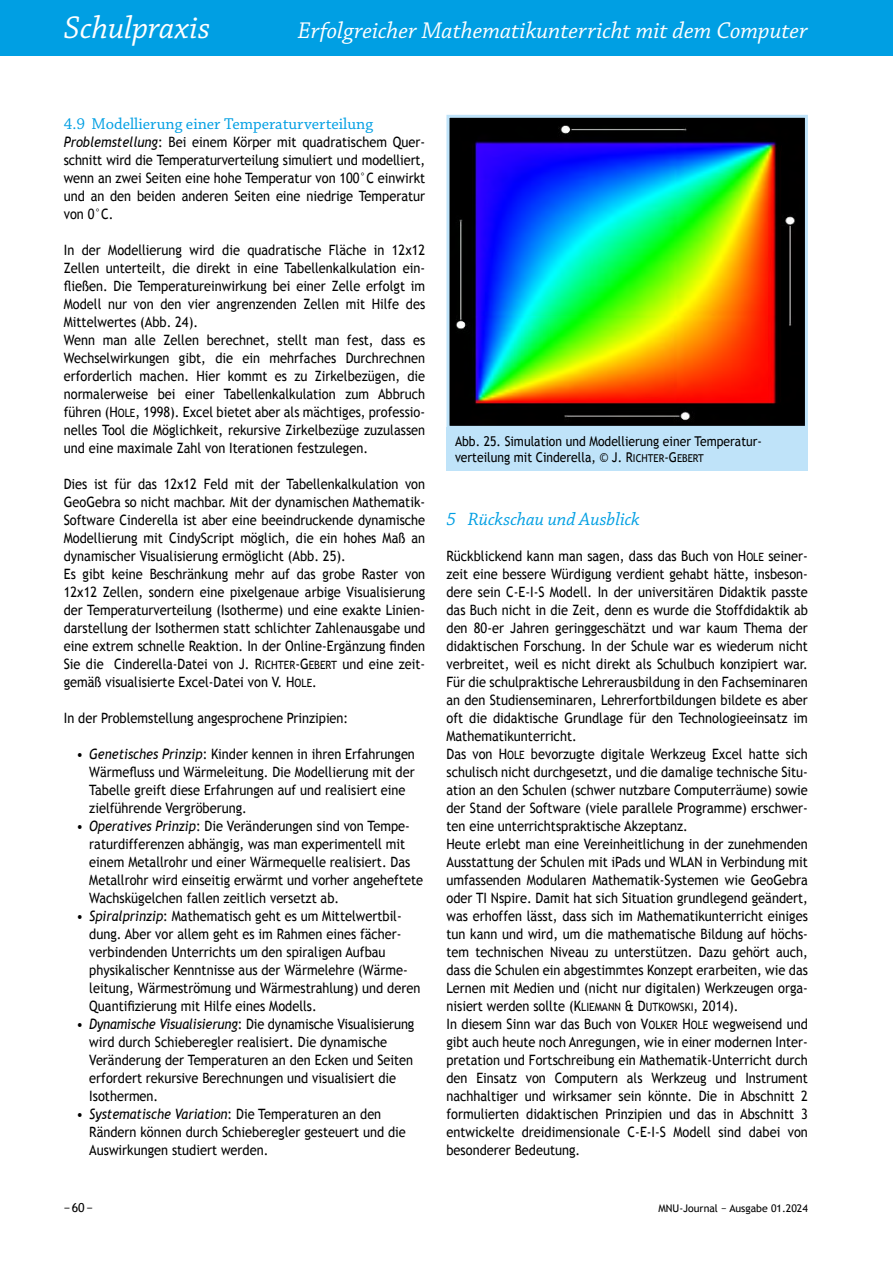
<style>
.page{position:relative;width:893px;height:1263px;background:#fff}
.page>*{position:absolute;margin:0;border:0;box-sizing:border-box;transform-origin:0 0}
.t1{font:italic 33px "Chaparral Pro";color:#fff}
.t2{font:italic 24px "Chaparral Pro";color:#fff}
.t3{font:italic 18.75px "Chaparral Pro";color:#009fe3}
.t4{font:16.5px "Chaparral Pro";color:#009fe3}
.t5{font:14.25px/18px "Trebuchet MS";color:#000;scale:.9 1}
.t6{font:13.5px/16.2px "Trebuchet MS";color:#000;scale:.9 1}
.t7{font:12.3px "Trebuchet MS";color:#000}
.t8{font:10.5px "Trebuchet MS";color:#000}
.s1{font-style:italic}
.s2{font-family:"Trebuchet MS SC800"}
.s3{font-family:"Trebuchet MS SC800";font-size:11.4px}
.s4{font-family:"Trebuchet MS SC800";font-size:10.8px}
</style>
<div class="page">
<div style="left:0;top:0;width:893px;height:55px;background:#009fe3"></div>
<div style="left:446px;top:427px;width:362px;height:44px;background:#bfe3f9"></div>
<img style="left:450px;top:119px;width:354px;height:306px">
<div style="left:446px;top:115px;width:362px;height:314px;border:3px solid #bfe3f9"></div>
<h1 class="t1" style="left:64px;top:10px;width:148px">Schulpraxis</h1>
<h2 class="t2" style="left:298px;top:18px;width:512px">Erfolgreicher Mathematikunterricht mit dem Computer</h2>
<p class="t4" style="left:64px;top:114px;width:311px">4.9 Modellierung einer Temperaturverteilung</p>
<p class="t5" style="left:64px;top:133px;width:403px;text-align:justify"><span class="s1">Problemstellung</span>: Bei einem Körper mit quadratischem Quer&shy;schnitt wird die Temperaturverteilung simuliert und modelliert, wenn an zwei Seiten eine hohe Temperatur von 100°C einwirkt und an den beiden anderen Seiten eine niedrige Temperatur von 0°C.</p>
<p class="t5" style="left:64px;top:241px;width:403px">In der Modellierung wird die quadratische Fläche in 12x12<br>Zellen unterteilt, die direkt in eine Tabellenkalkulation ein&shy;fließen. Die Temperatureinwirkung bei einer Zelle erfolgt im Modell nur von den vier angrenzenden Zellen mit Hilfe des Mittelwertes (Abb. 24).<br>Wenn man alle Zellen berechnet, stellt man fest, dass es Wechselwirkungen gibt, die ein mehrfaches Durchrechnen erforderlich machen. Hier kommt es zu Zirkelbezügen, die normalerweise bei einer Tabellenkalkulation zum Abbruch führen (<span class="s2">H</span><span class="s3">OLE</span>, 1998). Excel bietet aber als mächtiges, professio&shy;nelles Tool die Möglichkeit, rekursive Zirkelbezüge zuzulassen und eine maximale Zahl von Iterationen festzulegen.</p>
<p class="t5" style="left:64px;top:475px;width:403px">Dies ist für das 12x12 Feld mit der Tabellenkalkulation von GeoGebra so nicht machbar. Mit der dynamischen Mathematik-Software Cinderella ist aber eine beeindruckende dynamische Modellierung mit CindyScript möglich, die ein hohes Maß an dynamischer Visualisierung ermöglicht (Abb. 25).<br>Es gibt keine Beschränkung mehr auf das grobe Raster von 12x12 Zellen, sondern eine pixelgenaue arbige Visualisierung der Temperaturverteilung (Isotherme) und eine exakte Linien&shy;darstellung der Isothermen statt schlichter Zahlenausgabe und eine extrem schnelle Reaktion. In der Online-Ergänzung finden Sie die Cinderella-Datei von <span class="s2">J. R</span><span class="s3">ICHTER</span><span class="s2">-G</span><span class="s3">EBERT</span> und eine zeit&shy;gemäß visualisierte Excel-Datei von <span class="s2">V. H</span> <span class="s3">OLE</span>.</p>
<p class="t5" style="left:64px;top:709px;width:318px">In der Problemstellung angesprochene Prinzipien:</p>
<p class="t5" style="left:89px;top:745px;width:363px;text-indent:-13px">• <span class="s1">Genetisches Prinzip</span>: Kinder kennen in ihren Erfahrungen Wärmefluss und Wärmeleitung. Die Modellierung mit der Tabelle greift diese Erfahrungen auf und realisiert eine zielführende Vergröberung.</p>
<p class="t5" style="left:89px;top:817px;width:372px;text-indent:-13px">• <span class="s1">Operatives Prinzip</span>: Die Veränderungen sind von Tempe&shy;raturdifferenzen abhängig, was man experimentell mit einem Metallrohr und einer Wärmequelle realisiert. Das Metallrohr wird einseitig erwärmt und vorher angeheftete Wachskügelchen fallen zeitlich versetzt ab.</p>
<p class="t5" style="left:89px;top:907px;width:369px;text-indent:-13px">• <span class="s1">Spiralprinzip</span>: Mathematisch geht es um Mittelwertbil&shy;dung. Aber vor allem geht es im Rahmen eines fächer&shy;verbindenden Unterrichts um den spiraligen Aufbau physikalischer Kenntnisse aus der Wärmelehre (Wärme&shy;leitung, Wärmeströmung und Wärmestrahlung) und deren Quantifizierung mit Hilfe eines Modells.</p>
<p class="t5" style="left:89px;top:1015px;width:363px;text-indent:-13px">• <span class="s1">Dynamische Visualisierung</span>: Die dynamische Visualisierung wird durch Schieberegler realisiert. Die dynamische Veränderung der Temperaturen an den Ecken und Seiten erfordert rekursive Berechnungen und visualisiert die Isothermen.</p>
<p class="t5" style="left:89px;top:1105px;width:353px;text-indent:-13px">• <span class="s1">Systematische Variation</span>: Die Temperaturen an den<br>Rändern können durch Schieberegler gesteuert und die<br>Auswirkungen studiert werden.</p>
<p class="t6" style="left:455px;top:433px;width:340px">Abb. 25. Simulation und Modellierung einer Temperatur&shy;verteilung mit Cinderella, © <span class="s2">J. R</span><span class="s4">ICHTER</span><span class="s2">-G</span><span class="s4">EBERT</span></p>
<h3 class="t3" style="left:446px;top:508px;width:195px">5 Rückschau und Ausblick</h3>
<p class="t5" style="left:446px;top:547px;width:403px">Rückblickend kann man sagen, dass das Buch von <span class="s2">H</span><span class="s3">OLE</span> seiner&shy;zeit eine bessere Würdigung verdient gehabt hätte, insbeson&shy;dere sein C-E-I-S Modell. In der universitären Didaktik passte das Buch nicht in die Zeit, denn es wurde die Stoffdidaktik ab den 80-er Jahren geringgeschätzt und war kaum Thema der didaktischen Forschung. In der Schule war es wiederum nicht verbreitet, weil es nicht direkt als Schulbuch konzipiert war.<br>Für die schulpraktische Lehrerausbildung in den Fachseminaren an den Studienseminaren, Lehrerfortbildungen bildete es aber oft die didaktische Grundlage für den Technologieeinsatz im Mathematikunterricht.<br>Das von <span class="s2">H</span><span class="s3">OLE</span> bevorzugte digitale Werkzeug Excel hatte sich schulisch nicht durchgesetzt, und die damalige technische Situ&shy;ation an den Schulen (schwer nutzbare Computerräume) sowie der Stand der Software (viele parallele Programme) erschwer&shy;ten eine unterrichtspraktische Akzeptanz.<br>Heute erlebt man eine Vereinheitlichung in der zunehmenden Ausstattung der Schulen mit iPads und WLAN in Verbindung mit umfassenden Modularen Mathematik-Systemen wie GeoGebra oder TI Nspire. Damit hat sich Situation grundlegend geändert, was erhoffen lässt, dass sich im Mathematikunterricht einiges tun kann und wird, um die mathematische Bildung auf höchs&shy;tem technischen Niveau zu unterstützen. Dazu gehört auch, dass die Schulen ein abgestimmtes Konzept erarbeiten, wie das Lernen mit Medien und (nicht nur digitalen) Werkzeugen orga&shy;nisiert werden sollte (<span class="s2">K</span><span class="s3">LIEMANN</span> &amp; <span class="s2">D</span><span class="s3">UTKOWSKI</span>, 2014).<br>In diesem Sinn war das Buch von <span class="s2">V</span><span class="s3">OLKER</span> <span class="s2">H</span> <span class="s3">OLE</span> wegweisend und gibt auch heute noch Anregungen, wie in einer modernen Inter&shy;pretation und Fortschreibung ein Mathematik-Unterricht durch den Einsatz von Computern als Werkzeug und Instrument nachhaltiger und wirksamer sein könnte. Die in Abschnitt 2 formulierten didaktischen Prinzipien und das in Abschnitt 3 entwickelte dreidimensionale C-E-I-S Modell sind dabei von besonderer Bedeutung.</p>
<p class="t7" style="left:64px;top:1200px;width:31px">− 60 −</p>
<p class="t8" style="left:658px;top:1202px;width:151px">MNU-Journal − Ausgabe 01.2024</p>
</div>
